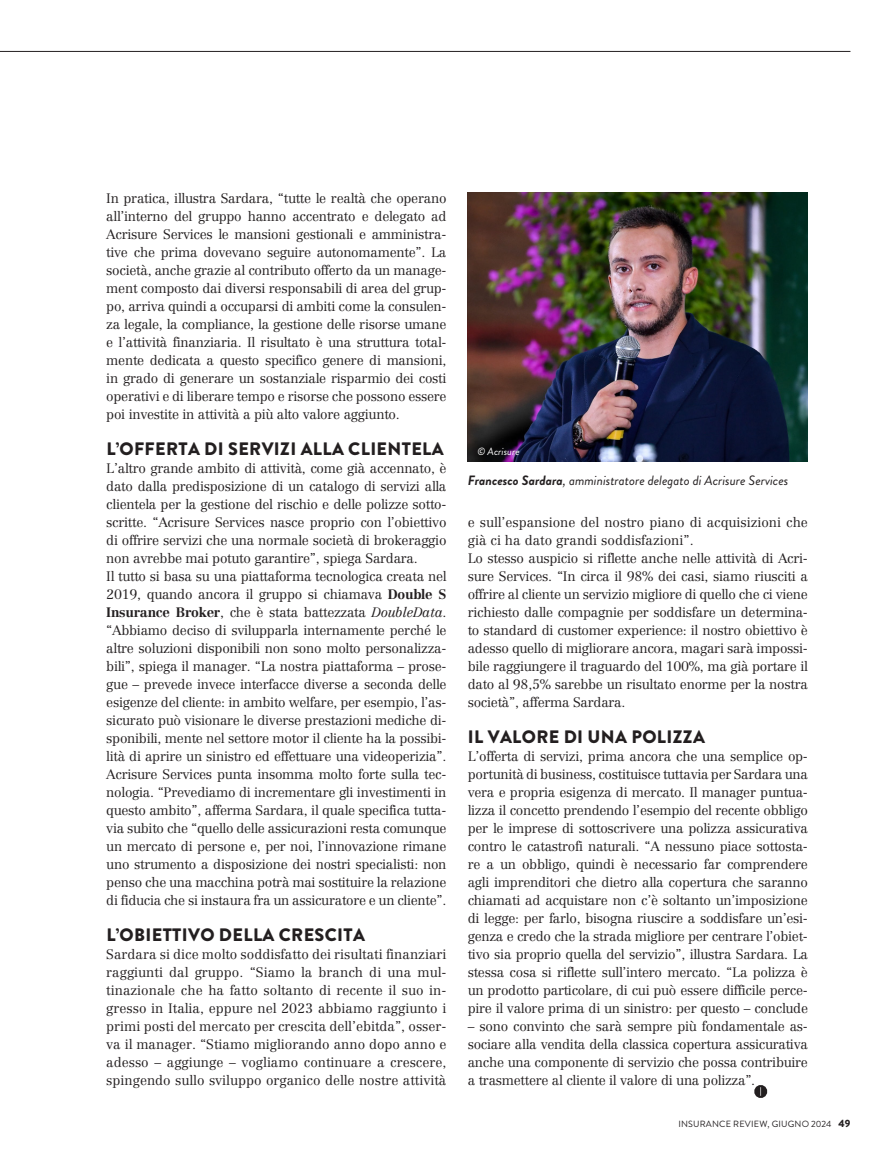
<style>
.page{position:relative;width:893px;height:1170px;background:#fff}
.page>*{position:absolute;margin:0;border:0;box-sizing:border-box;transform-origin:0 0}
.t1{font:900 18px "Brandon Grotesque";letter-spacing:.02em;color:#231f20}
.t2{font:300 13.5px/18px "Centennial LT Std";letter-spacing:-.02em;color:#231f20;text-align:justify}
.t3{font:300 13.5px/18px "Centennial LT Std";color:#231f20}
.t4{font:italic 13.5px "Brandon Grotesque";color:#231f20}
.t5{font:italic 10.5px "Brandon Grotesque";color:#fff}
.t6{font:9px "Brandon Grotesque";letter-spacing:.02em;color:#231f20}
.s1{font-weight:700}
.s2{font-style:italic}
.s3{font-weight:900;font-size:10.5px}
</style>
<div class="page">
<svg style="left:754px;top:1085px;width:13px;height:12px"></svg>
<hr style="left:0;top:51px;width:850px;height:1px;background:#231f20">
<img style="left:468px;top:192px;width:340px;height:270px">
<p class="t2" style="left:106px;top:189px;width:342px">In pratica, illustra Sardara, “tutte le realtà che operano all’interno del gruppo hanno accentrato e delegato ad Acrisure Services le mansioni gestionali e amministra&shy;tive che prima dovevano seguire autonomamente”. La società, anche grazie al contributo offerto da un manage&shy;ment composto dai diversi responsabili di area del grup&shy;po, arriva quindi a occuparsi di ambiti come la consulen&shy;za legale, la compliance, la gestione delle risorse umane e l’attività finanziaria. Il risultato è una struttura total&shy;mente dedicata a questo specifico genere di mansioni, in grado di generare un sostanziale risparmio dei costi operativi e di liberare tempo e risorse che possono essere poi investite in attività a più alto valore aggiunto.</p>
<p class="t1" style="left:106px;top:436px;width:339px">L’OFFERTA DI SERVIZI ALLA CLIENTELA</p>
<p class="t2" style="left:106px;top:459px;width:342px">L’altro grande ambito di attività, come già accennato, è dato dalla predisposizione di un catalogo di servizi alla clientela per la gestione del rischio e delle polizze sotto&shy;scritte. “Acrisure Services nasce proprio con l’obiettivo di offrire servizi che una normale società di brokeraggio non avrebbe mai potuto garantire”, spiega Sardara.</p>
<p class="t2" style="left:106px;top:567px;width:342px">Il tutto si basa su una piattaforma tecnologica creata nel 2019, quando ancora il gruppo si chiamava <span class="s1">Double S Insurance Broker</span>, che è stata battezzata <span class="s2">DoubleData</span>. “Abbiamo deciso di svilupparla internamente perché le altre soluzioni disponibili non sono molto personalizza&shy;bili”, spiega il manager. “La nostra piattaforma – prose&shy;gue – prevede invece interfacce diverse a seconda delle esigenze del cliente: in ambito welfare, per esempio, l’as&shy;sicurato può visionare le diverse prestazioni mediche di&shy;sponibili, mente nel settore motor il cliente ha la possibi&shy;lità di aprire un sinistro ed effettuare una videoperizia”.<br>Acrisure Services punta insomma molto forte sulla tec&shy;nologia. “Prevediamo di incrementare gli investimenti in questo ambito”, afferma Sardara, il quale specifica tutta&shy;via subito che “quello delle assicurazioni resta comunque un mercato di persone e, per noi, l’innovazione rimane uno strumento a disposizione dei nostri specialisti: non penso che una macchina potrà mai sostituire la relazione di fiducia che si instaura fra un assicuratore e un cliente”.</p>
<p class="t1" style="left:106px;top:922px;width:260px">L’OBIETTIVO DELLA CRESCITA</p>
<p class="t2" style="left:106px;top:945px;width:342px">Sardara si dice molto soddisfatto dei risultati finanziari raggiunti dal gruppo. “Siamo la branch di una mul&shy;tinazionale che ha fatto soltanto di recente il suo in&shy;gresso in Italia, eppure nel 2023 abbiamo raggiunto i primi posti del mercato per crescita dell’ebitda”, osser&shy;va il manager. “Stiamo migliorando anno dopo anno e adesso – aggiunge – vogliamo continuare a crescere, spingendo sullo sviluppo organico delle nostre attività</p>
<p class="t5" style="left:477px;top:444px;width:44px">© Acrisure</p>
<p class="t4" style="left:468px;top:471px;width:322px"><span class="s1">Francesco Sardara</span>, amministratore delegato di Acrisure Services</p>
<p class="t3" style="left:468px;top:513px;width:342px">e sull’espansione del nostro piano di acquisizioni che già ci ha dato grandi soddisfazioni”.</p>
<p class="t2" style="left:468px;top:549px;width:342px">Lo stesso auspicio si riflette anche nelle attività di Acri&shy;sure Services. “In circa il 98% dei casi, siamo riusciti a offrire al cliente un servizio migliore di quello che ci viene richiesto dalle compagnie per soddisfare un determina&shy;to standard di customer experience: il nostro obiettivo è adesso quello di migliorare ancora, magari sarà impossi&shy;bile raggiungere il traguardo del 100%, ma già portare il dato al 98,5% sarebbe un risultato enorme per la nostra società”, afferma Sardara.</p>
<p class="t1" style="left:468px;top:724px;width:239px">IL VALORE DI UNA POLIZZA</p>
<p class="t2" style="left:468px;top:747px;width:342px">L’offerta di servizi, prima ancora che una semplice op&shy;portunità di business, costituisce tuttavia per Sardara una vera e propria esigenza di mercato. Il manager puntua&shy;lizza il concetto prendendo l’esempio del recente obbligo per le imprese di sottoscrivere una polizza assicurativa contro le catastrofi naturali. “A nessuno piace sottosta&shy;re a un obbligo, quindi è necessario far comprendere agli imprenditori che dietro alla copertura che saranno chiamati ad acquistare non c’è soltanto un’imposizione di legge: per farlo, bisogna riuscire a soddisfare un’esi&shy;genza e credo che la strada migliore per centrare l’obiet&shy;tivo sia proprio quella del servizio”, illustra Sardara. La stessa cosa si riflette sull’intero mercato. “La polizza è un prodotto particolare, di cui può essere difficile perce&shy;pire il valore prima di un sinistro: per questo – conclude</p>
<p class="t2" style="left:468px;top:1017px;width:342px">– sono convinto che sarà sempre più fondamentale as&shy;sociare alla vendita della classica copertura assicurativa anche una componente di servizio che possa contribuire a trasmettere al cliente il valore di una polizza”.</p>
<p class="t6" style="left:678px;top:1117px;width:174px">INSURANCE REVIEW, GIUGNO 2024 <span class="s3">49</span></p>
</div>
